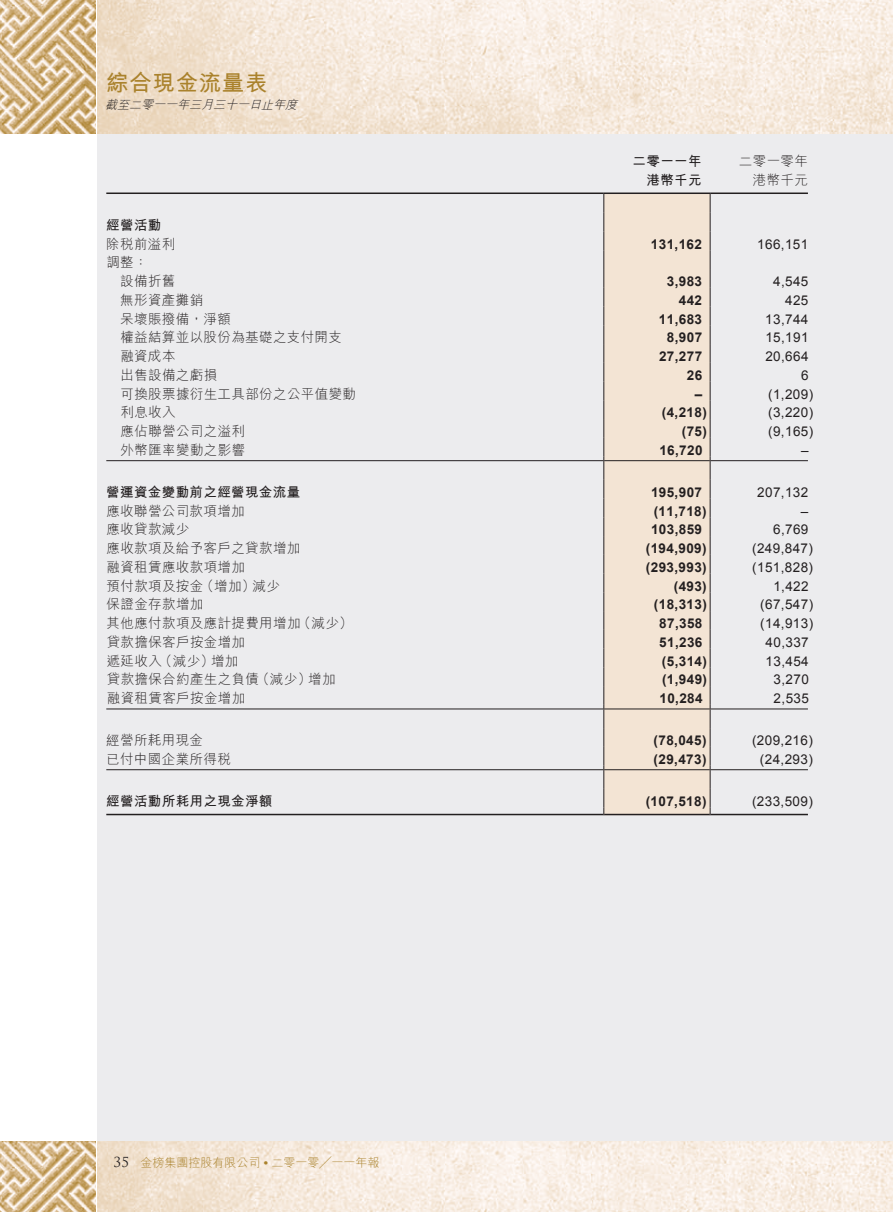
<style>
.page{position:relative;width:893px;height:1212px;background:#fff}
.page>*{position:absolute;margin:0;border:0;box-sizing:border-box;transform-origin:0 0}
.t1{font:700 22.5px "M Hei HK";letter-spacing:.03em;color:#aa822c}
.t2{font:300 13.5px/18.8px "M Hei HK";letter-spacing:.03em;color:#231f20}
.t3{font:700 13.5px "Arial";letter-spacing:.03em;color:#231f20}
.t4{font:13.5px "Arial";letter-spacing:.03em;color:#231f20}
.t5{font:700 13.5px "M Hei HK";letter-spacing:.03em;color:#231f20}
.t6{font:13.5px "Trajan Pro";color:#231f20}
.t7{font:300 12px "M Hei HK";color:#aa822c}
.t8{font:italic 300 12px "M Hei HK";color:#231f20}
.s1{font-family:"Arial";font-weight:700}
</style>
<div class="page">
<img style="left:98px;top:1141px;width:795px;height:71px">
<img style="left:98px;top:0;width:795px;height:134px">
<div style="left:98px;top:135px;width:795px;height:1006px;background:#ececee"></div>
<img style="left:0;top:0;width:96px;height:134px">
<img style="left:0;top:1141px;width:96px;height:71px">
<div style="left:604px;top:194px;width:106px;height:620px;background:#f3e4d4"></div>
<svg style="left:603px;top:194px;width:1px;height:621px"></svg>
<svg style="left:710px;top:194px;width:1px;height:620px"></svg>
<hr style="left:106px;top:192px;width:498px;height:2px;background:#231f20">
<hr style="left:604px;top:192px;width:106px;height:2px;background:#231f20">
<hr style="left:710px;top:192px;width:98px;height:2px;background:#231f20">
<hr style="left:106px;top:460px;width:497px;height:1px;background:#231f20">
<hr style="left:604px;top:460px;width:106px;height:1px;background:#231f20">
<hr style="left:710px;top:460px;width:98px;height:1px;background:#231f20">
<hr style="left:106px;top:708px;width:497px;height:1px;background:#231f20">
<hr style="left:604px;top:708px;width:106px;height:1px;background:#231f20">
<hr style="left:710px;top:708px;width:98px;height:1px;background:#231f20">
<hr style="left:106px;top:769px;width:497px;height:1px;background:#231f20">
<hr style="left:604px;top:769px;width:106px;height:1px;background:#231f20">
<hr style="left:710px;top:769px;width:98px;height:1px;background:#231f20">
<hr style="left:106px;top:814px;width:497px;height:1px;background:#231f20">
<hr style="left:604px;top:814px;width:106px;height:1px;background:#231f20">
<hr style="left:710px;top:814px;width:98px;height:1px;background:#231f20">
<h1 class="t1" style="left:106px;top:67px;width:163px">綜合現金流量表</h1>
<p class="t8" style="left:105px;top:96px;width:198px">截至二零一一年三月三十一日止年度</p>
<p class="t5" style="left:633px;top:151px;width:71px">二零一一年</p>
<p class="t2" style="left:739px;top:151px;width:71px">二零一零年</p>
<p class="t5" style="left:646px;top:170px;width:57px">港幣千元</p>
<p class="t2" style="left:753px;top:170px;width:57px">港幣千元</p>
<p class="t5" style="left:106px;top:215px;width:57px">經營活動</p>
<p class="t2" style="left:106px;top:234px;width:71px">除稅前溢利調整：</p>
<p class="t3" style="left:651px;top:235px;width:53px">131,162</p>
<p class="t4" style="left:757px;top:235px;width:53px">166,151</p>
<p class="t2" style="left:120px;top:271px;width:57px">設備折舊</p>
<p class="t3" style="left:667px;top:272px;width:37px">3,983</p>
<p class="t4" style="left:773px;top:272px;width:37px">4,545</p>
<p class="t2" style="left:120px;top:290px;width:84px">無形資產攤銷</p>
<p class="t3" style="left:679px;top:291px;width:25px">442</p>
<p class="t4" style="left:785px;top:291px;width:25px">425</p>
<p class="t2" style="left:120px;top:309px;width:112px">呆壞賬撥備，淨額</p>
<p class="t3" style="left:659px;top:310px;width:45px">11,683</p>
<p class="t4" style="left:765px;top:310px;width:45px">13,744</p>
<p class="t2" style="left:120px;top:327px;width:223px">權益結算並以股份為基礎之支付開支</p>
<p class="t3" style="left:667px;top:329px;width:37px">8,907</p>
<p class="t4" style="left:765px;top:329px;width:45px">15,191</p>
<p class="t2" style="left:120px;top:346px;width:57px">融資成本</p>
<p class="t3" style="left:659px;top:347px;width:45px">27,277</p>
<p class="t4" style="left:765px;top:347px;width:45px">20,664</p>
<p class="t2" style="left:120px;top:365px;width:98px">出售設備之虧損</p>
<p class="t3" style="left:687px;top:366px;width:17px">26</p>
<p class="t4" style="left:801px;top:366px;width:9px">6</p>
<p class="t2" style="left:120px;top:384px;width:237px">可換股票據衍生工具部份之公平值變動</p>
<p class="t3" style="left:695px;top:385px;width:9px">–</p>
<p class="t4" style="left:768px;top:385px;width:47px">)1,209(</p>
<p class="t2" style="left:121px;top:402px;width:57px">利息收入</p>
<p class="t3" style="left:662px;top:404px;width:47px">)4,218(</p>
<p class="t4" style="left:768px;top:404px;width:47px">)3,220(</p>
<p class="t2" style="left:121px;top:421px;width:126px">應佔聯營公司之溢利</p>
<p class="t3" style="left:682px;top:422px;width:27px">)75(</p>
<p class="t4" style="left:768px;top:422px;width:47px">)9,165(</p>
<p class="t2" style="left:121px;top:440px;width:126px">外幣匯率變動之影響</p>
<p class="t3" style="left:659px;top:441px;width:45px">16,720</p>
<p class="t4" style="left:801px;top:441px;width:9px">–</p>
<p class="t5" style="left:106px;top:482px;width:195px">營運資金變動前之經營現金流量</p>
<p class="t3" style="left:651px;top:483px;width:53px">195,907</p>
<p class="t4" style="left:757px;top:483px;width:53px">207,132</p>
<p class="t2" style="left:106px;top:501px;width:140px">應收聯營公司款項增加</p>
<p class="t3" style="left:654px;top:502px;width:54px">)11,718(</p>
<p class="t4" style="left:801px;top:502px;width:9px">–</p>
<p class="t2" style="left:106px;top:519px;width:84px">應收貸款減少</p>
<p class="t3" style="left:651px;top:521px;width:53px">103,859</p>
<p class="t4" style="left:773px;top:521px;width:37px">6,769</p>
<p class="t2" style="left:106px;top:538px;width:195px">應收款項及給予客戶之貸款增加</p>
<p class="t3" style="left:646px;top:539px;width:62px">)194,909(</p>
<p class="t4" style="left:752px;top:539px;width:62px">)249,847(</p>
<p class="t2" style="left:107px;top:557px;width:140px">融資租賃應收款項增加</p>
<p class="t3" style="left:646px;top:558px;width:62px">)293,993(</p>
<p class="t4" style="left:752px;top:558px;width:62px">)151,828(</p>
<p class="t2" style="left:107px;top:576px;width:98px">預付款項及按金</p>
<p class="t2" style="left:200px;top:576px;width:57px">（增加）</p>
<p class="t2" style="left:252px;top:576px;width:29px">減少</p>
<p class="t3" style="left:674px;top:577px;width:35px">)493(</p>
<p class="t4" style="left:773px;top:577px;width:37px">1,422</p>
<p class="t2" style="left:107px;top:594px;width:98px">保證金存款增加</p>
<p class="t3" style="left:654px;top:596px;width:54px">)18,313(</p>
<p class="t4" style="left:760px;top:596px;width:54px">)67,547(</p>
<p class="t2" style="left:107px;top:613px;width:195px">其他應付款項及應計提費用增加</p>
<p class="t2" style="left:298px;top:613px;width:57px">（減少(</p>
<p class="t3" style="left:659px;top:614px;width:45px">87,358</p>
<p class="t4" style="left:760px;top:614px;width:54px">)14,913(</p>
<p class="t2" style="left:107px;top:632px;width:140px">貸款擔保客戶按金增加</p>
<p class="t3" style="left:659px;top:633px;width:45px">51,236</p>
<p class="t4" style="left:766px;top:633px;width:45px">40,337</p>
<p class="t2" style="left:159px;top:651px;width:57px">（減少）</p>
<p class="t2" style="left:107px;top:651px;width:57px">遞延收入</p>
<p class="t2" style="left:211px;top:651px;width:29px">增加</p>
<p class="t3" style="left:662px;top:652px;width:47px">)5,314(</p>
<p class="t4" style="left:766px;top:652px;width:45px">13,454</p>
<p class="t2" style="left:107px;top:669px;width:154px">貸款擔保合約產生之負債</p>
<p class="t2" style="left:256px;top:669px;width:57px">（減少）</p>
<p class="t2" style="left:308px;top:669px;width:29px">增加</p>
<p class="t3" style="left:662px;top:671px;width:47px">)1,949(</p>
<p class="t4" style="left:774px;top:671px;width:37px">3,270</p>
<p class="t2" style="left:107px;top:688px;width:140px">融資租賃客戶按金增加</p>
<p class="t3" style="left:659px;top:689px;width:45px">10,284</p>
<p class="t4" style="left:774px;top:689px;width:37px">2,535</p>
<p class="t2" style="left:106px;top:730px;width:98px">經營所耗用現金</p>
<p class="t3" style="left:654px;top:731px;width:54px">)78,045(</p>
<p class="t4" style="left:752px;top:731px;width:62px">)209,216(</p>
<p class="t2" style="left:106px;top:749px;width:126px">已付中國企業所得稅</p>
<p class="t3" style="left:654px;top:750px;width:54px">)29,473(</p>
<p class="t4" style="left:760px;top:750px;width:54px">)24,293(</p>
<p class="t5" style="left:106px;top:791px;width:168px">經營活動所耗用之現金淨額</p>
<p class="t3" style="left:646px;top:792px;width:62px">)107,518(</p>
<p class="t4" style="left:752px;top:792px;width:62px">)233,509(</p>
<p class="t6" style="left:114px;top:1153px;width:17px">35</p>
<p class="t7" style="left:140px;top:1154px;width:240px">金榜集團控股有限公司 <span class="s1">•</span> 二零一零╱一一年報</p>
</div>
